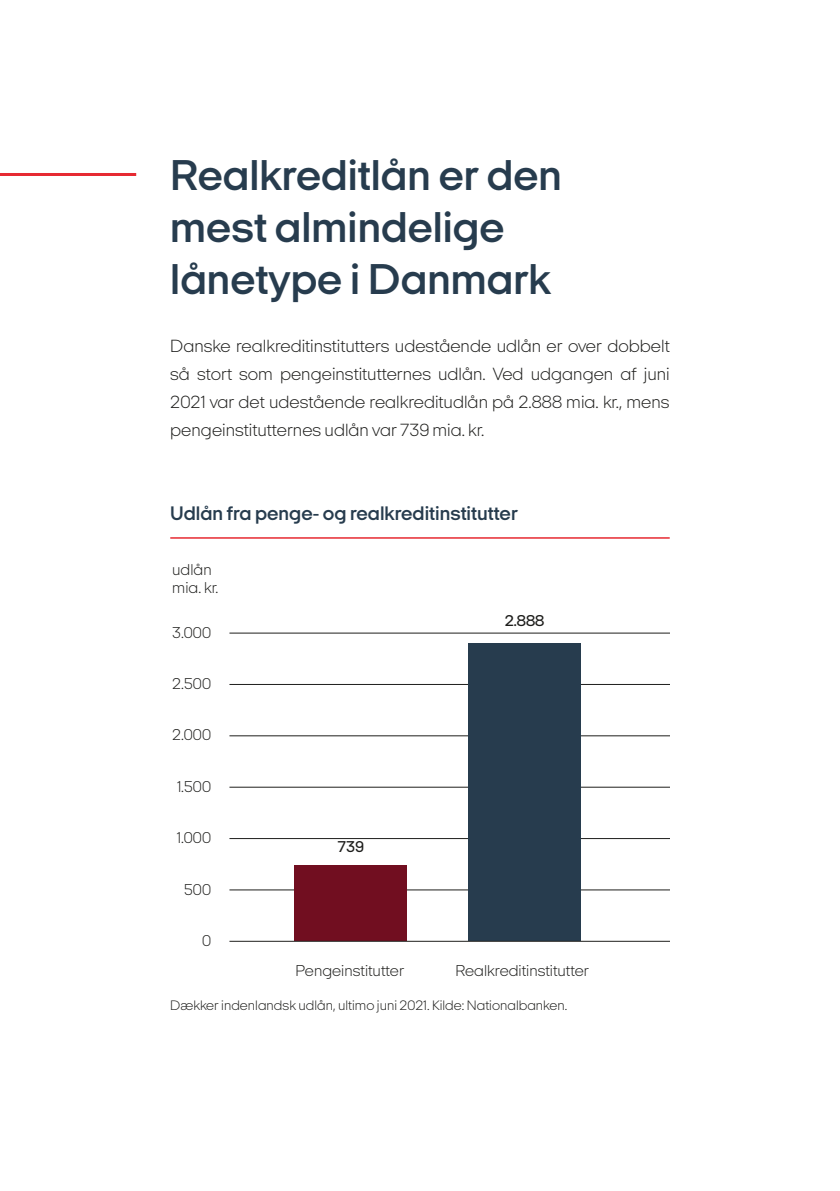
<style>
.page{position:relative;width:840px;height:1191px;background:#fff}
.page>*{position:absolute;margin:0;border:0;box-sizing:border-box;transform-origin:0 0}
.t1{font:600 44px/52px "Italian Plate No 2 Expanded";color:#273c4e}
.t2{font:600 20px "Italian Plate No 2 Expanded";color:#273c4e}
.t3{font:200 18px/28px "Italian Plate No 2 Expanded";color:#1d1d1b;text-align:justify}
.t4{font:200 16px/18px "Italian Plate No 2 Expanded";color:#1d1d1b}
.t5{font:500 16px "Italian Plate No 2 Expanded";color:#1d1d1b}
.t6{font:200 14px "Italian Plate No 2 Expanded";color:#1d1d1b}
</style>
<div class="page">
<hr style="left:0;top:173px;width:136px;height:3px;background:#e62a32">
<hr style="left:170px;top:537px;width:499px;height:2px;background:#e62a32">
<hr style="left:229px;top:633px;width:440px;height:1px;background:#1e1e1c">
<hr style="left:229px;top:684px;width:440px;height:1px;background:#1e1e1c">
<hr style="left:229px;top:735px;width:440px;height:1px;background:#1e1e1c">
<hr style="left:229px;top:787px;width:440px;height:1px;background:#1e1e1c">
<hr style="left:229px;top:838px;width:440px;height:1px;background:#1e1e1c">
<hr style="left:229px;top:889px;width:440px;height:1px;background:#1e1e1c">
<div style="left:294px;top:865px;width:112px;height:76px;background:#710e20"></div>
<div style="left:468px;top:643px;width:112px;height:298px;background:#273c4e"></div>
<hr style="left:229px;top:940px;width:440px;height:1px;background:#1e1e1c">
<h1 class="t1" style="left:170px;top:149px;width:393px">Realkreditlån er den mest almindelige lånetype i Danmark</h1>
<p class="t3" style="left:170px;top:332px;width:500px">Danske realkreditinstitutters udestående udlån er over dobbelt så stort som pengeinstitutternes udlån. Ved udgangen af juni 2021 var det udestående realkreditudlån på 2.888 mia. kr., mens pengeinstitutternes udlån var 739 mia. kr.</p>
<p class="t2" style="left:170px;top:502px;width:349px">Udlån fra penge- og realkreditinstitutter</p>
<p class="t4" style="left:172px;top:560px;width:48px">udlån mia. kr.</p>
<p class="t4" style="left:172px;top:624px;width:40px">3.000</p>
<p class="t4" style="left:172px;top:674px;width:40px">2.500</p>
<p class="t4" style="left:172px;top:726px;width:41px">2.000</p>
<p class="t4" style="left:177px;top:777px;width:36px">1.500</p>
<p class="t4" style="left:177px;top:829px;width:36px">1.000</p>
<p class="t4" style="left:184px;top:880px;width:28px">500</p>
<p class="t4" style="left:202px;top:931px;width:11px">0</p>
<p class="t5" style="left:337px;top:837px;width:28px">739</p>
<p class="t5" style="left:504px;top:612px;width:41px">2.888</p>
<p class="t4" style="left:295px;top:961px;width:110px">Pengeinstitutter</p>
<p class="t4" style="left:455px;top:961px;width:135px">Realkreditinstitutter</p>
<p class="t6" style="left:170px;top:997px;width:398px">Dækker indenlandsk udlån, ultimo juni 2021. Kilde: Nationalbanken.</p>
</div>
